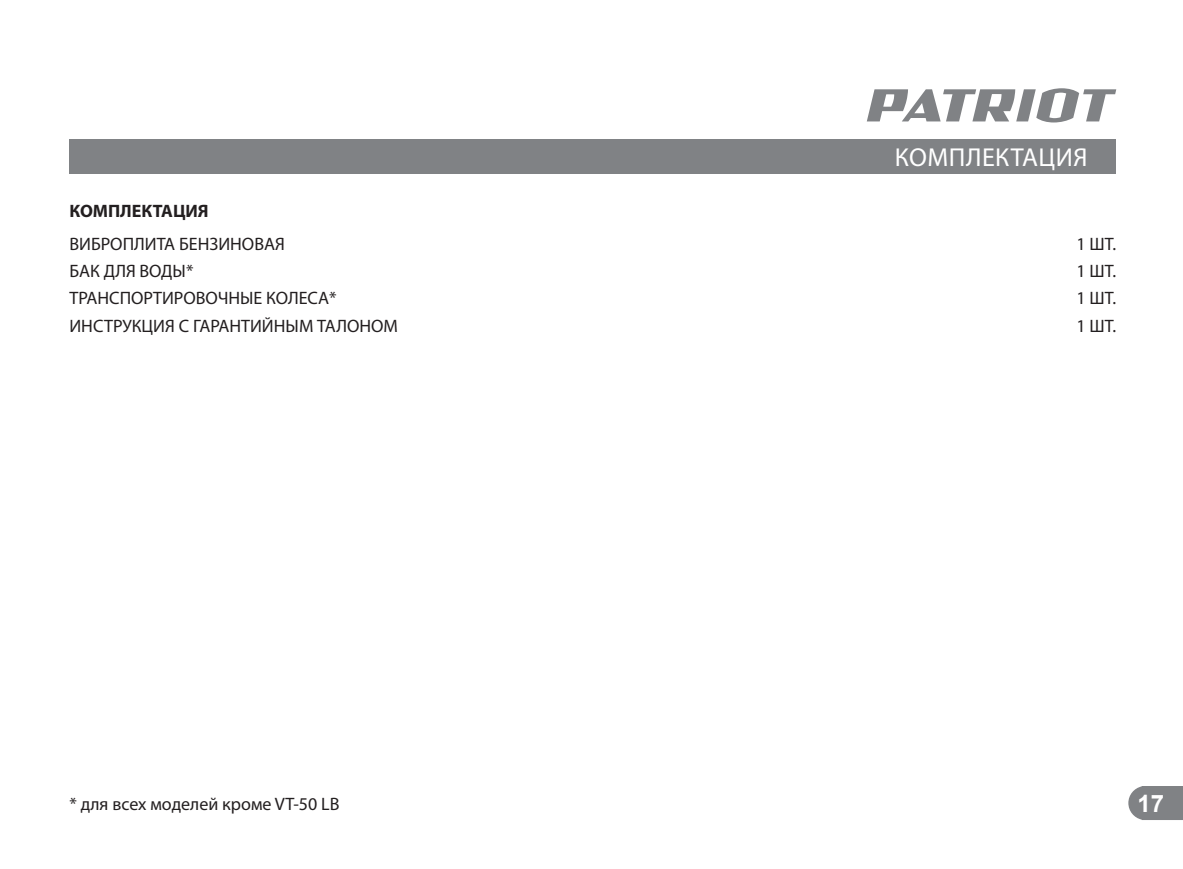
<style>
.page{position:relative;width:1183px;height:869px;background:#fff}
.page>*{position:absolute;margin:0;border:0;box-sizing:border-box;transform-origin:0 0}
.t1{font:26px "Myriad Pro";letter-spacing:.02em;color:#fff}
.t2{font:700 24px "Arial";color:#fff}
.t3{font:18px/27.2px "Myriad Pro";color:#231f20}
.t4{font:700 18px "Myriad Pro";color:#231f20}
</style>
<div class="page">
<svg style="left:1128px;top:786px;width:55px;height:34px;background:#898b8d"></svg>
<svg style="left:867px;top:88px;width:249px;height:34px"></svg>
<div style="left:69px;top:139px;width:1047px;height:34px;background:#808285"></div>
<h1 class="t1" style="left:895px;top:141px;width:194px">КОМПЛЕКТАЦИЯ</h1>
<p class="t4" style="left:69px;top:201px;width:141px">КОМПЛЕКТАЦИЯ</p>
<p class="t3" style="left:69px;top:230px;width:330px">ВИБРОПЛИТА БЕНЗИНОВАЯ<br>БАК ДЛЯ ВОДЫ*<br>ТРАНСПОРТИРОВОЧНЫЕ КОЛЕСА*<br>ИНСТРУКЦИЯ С ГАРАНТИЙНЫМ ТАЛОНОМ</p>
<p class="t3" style="left:1076px;top:230px;width:41px;text-align:justify">1 ШТ.<br>1 ШТ.<br>1 ШТ.<br>1 ШТ.</p>
<p class="t3" style="left:69px;top:789px;width:271px">* для всех моделей кроме VT-50 LB</p>
<h2 class="t2" style="left:1137px;top:786px;width:28px">17</h2>
</div>
